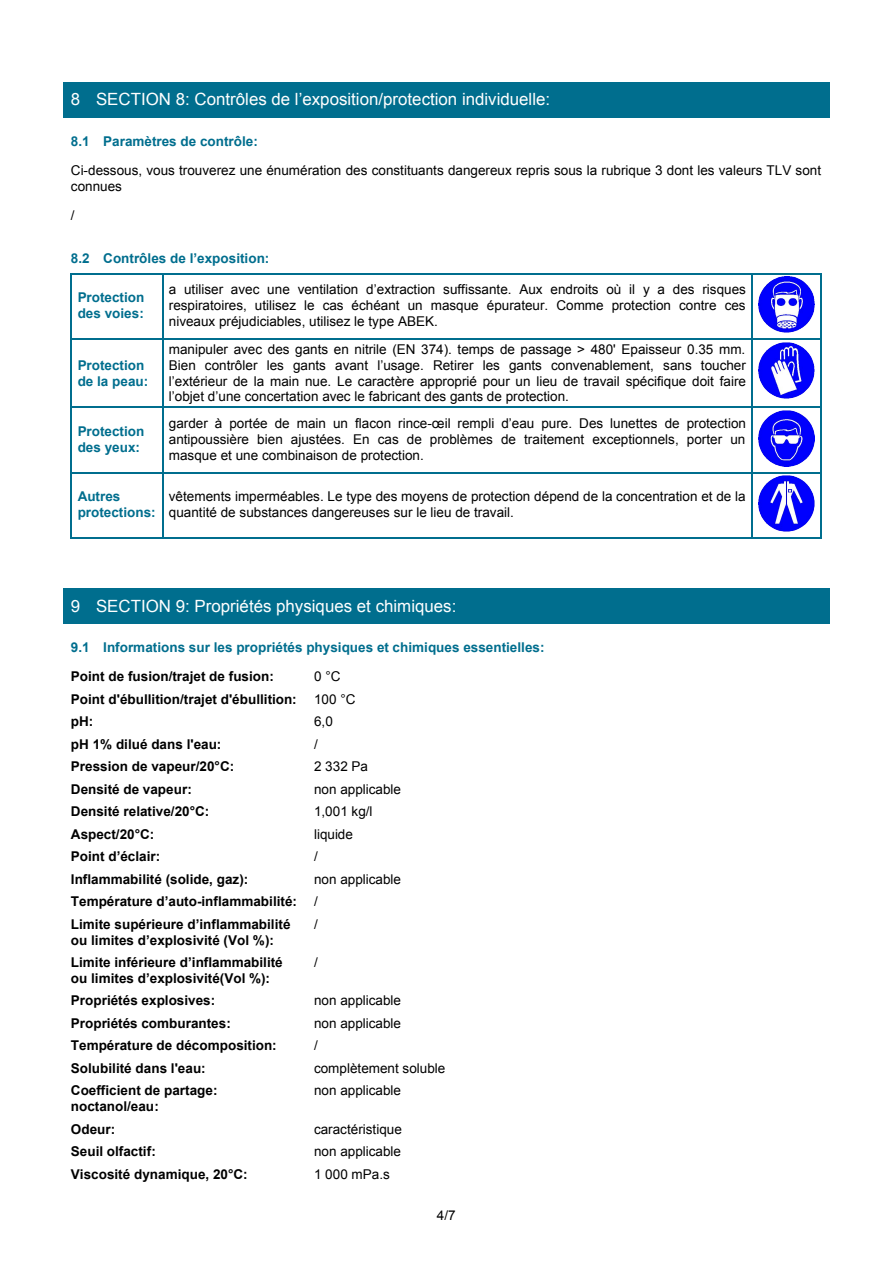
<style>
.page{position:relative;width:893px;height:1263px;background:#fff}
.page>*{position:absolute;margin:0;border:0;box-sizing:border-box;transform-origin:0 0}
.t1{font:16.8px "Arial";color:#fff}
.t2{font:13.5px/15.8px "Arial";color:#000;text-align:justify}
.t3{font:700 13.5px/15.8px "Arial";color:#000}
.t4{font:700 13.5px/15.8px "Arial";color:#006e8e}
</style>
<div class="page">
<div style="left:63px;top:82px;width:766px;height:36px;background:#006e8e"></div>
<hr style="left:71px;top:273px;width:92px;height:1px;background:#006e8e">
<hr style="left:71px;top:273px;width:1px;height:66px;background:#006e8e">
<hr style="left:162px;top:273px;width:591px;height:1px;background:#006e8e">
<hr style="left:162px;top:273px;width:1px;height:66px;background:#006e8e">
<hr style="left:752px;top:273px;width:69px;height:1px;background:#006e8e">
<hr style="left:752px;top:273px;width:1px;height:66px;background:#006e8e">
<hr style="left:820px;top:273px;width:1px;height:66px;background:#006e8e">
<hr style="left:71px;top:338px;width:92px;height:1px;background:#006e8e">
<hr style="left:71px;top:338px;width:1px;height:70px;background:#006e8e">
<hr style="left:162px;top:338px;width:591px;height:1px;background:#006e8e">
<hr style="left:162px;top:338px;width:1px;height:70px;background:#006e8e">
<hr style="left:752px;top:338px;width:69px;height:1px;background:#006e8e">
<hr style="left:752px;top:338px;width:1px;height:70px;background:#006e8e">
<hr style="left:820px;top:338px;width:1px;height:70px;background:#006e8e">
<hr style="left:71px;top:407px;width:92px;height:1px;background:#006e8e">
<hr style="left:71px;top:407px;width:1px;height:66px;background:#006e8e">
<hr style="left:162px;top:407px;width:591px;height:1px;background:#006e8e">
<hr style="left:162px;top:407px;width:1px;height:66px;background:#006e8e">
<hr style="left:752px;top:407px;width:69px;height:1px;background:#006e8e">
<hr style="left:752px;top:407px;width:1px;height:66px;background:#006e8e">
<hr style="left:820px;top:407px;width:1px;height:66px;background:#006e8e">
<hr style="left:71px;top:472px;width:92px;height:1px;background:#006e8e">
<hr style="left:71px;top:537px;width:92px;height:1px;background:#006e8e">
<hr style="left:71px;top:472px;width:1px;height:66px;background:#006e8e">
<hr style="left:162px;top:472px;width:591px;height:1px;background:#006e8e">
<hr style="left:162px;top:537px;width:591px;height:1px;background:#006e8e">
<hr style="left:162px;top:472px;width:1px;height:66px;background:#006e8e">
<hr style="left:752px;top:472px;width:69px;height:1px;background:#006e8e">
<hr style="left:752px;top:537px;width:69px;height:1px;background:#006e8e">
<hr style="left:752px;top:472px;width:1px;height:66px;background:#006e8e">
<hr style="left:820px;top:472px;width:1px;height:66px;background:#006e8e">
<div style="left:63px;top:588px;width:766px;height:36px;background:#006e8e"></div>
<img style="left:758px;top:276px;width:56px;height:57px">
<img style="left:758px;top:343px;width:56px;height:56px">
<img style="left:758px;top:410px;width:56px;height:56px">
<img style="left:758px;top:476px;width:56px;height:56px">
<p class="t1" style="left:71px;top:90px;width:481px">8 SECTION 8: Contrôles de l’exposition/protection individuelle:</p>
<p class="t4" style="left:71px;top:133px;width:189px">8.1 Paramètres de contrôle:</p>
<p class="t2" style="left:71px;top:163px;width:751px">Ci-dessous, vous trouverez une énumération des constituants dangereux repris sous la rubrique 3 dont les valeurs TLV sont connues</p>
<p class="t2" style="left:71px;top:208px;width:5px">/</p>
<p class="t4" style="left:71px;top:250px;width:200px">8.2 Contrôles de l’exposition:</p>
<p class="t4" style="left:78px;top:290px;width:68px">Protection des voies:</p>
<p class="t2" style="left:169px;top:282px;width:578px">a utiliser avec une ventilation d’extraction suffissante. Aux endroits où il y a des risques respiratoires, utilisez le cas échéant un masque épurateur. Comme protection contre ces niveaux préjudiciables, utilisez le type ABEK.</p>
<p class="t4" style="left:78px;top:357px;width:72px">Protection de la peau:</p>
<p class="t2" style="left:169px;top:341px;width:578px">manipuler avec des gants en nitrile (EN 374). temps de passage &gt; 480' Epaisseur 0.35 mm.<br>Bien contrôler les gants avant l’usage. Retirer les gants convenablement, sans toucher l’extérieur de la main nue. Le caractère approprié pour un lieu de travail spécifique doit faire l’objet d’une concertation avec le fabricant des gants de protection.</p>
<p class="t4" style="left:78px;top:424px;width:68px">Protection des yeux:</p>
<p class="t2" style="left:169px;top:416px;width:578px">garder à portée de main un flacon rince-œil rempli d’eau pure. Des lunettes de protection antipoussière bien ajustées. En cas de problèmes de traitement exceptionnels, porter un masque et une combinaison de protection.</p>
<p class="t4" style="left:78px;top:489px;width:80px">Autres protections:</p>
<p class="t2" style="left:169px;top:489px;width:578px">vêtements imperméables. Le type des moyens de protection dépend de la concentration et de la quantité de substances dangereuses sur le lieu de travail.</p>
<p class="t1" style="left:71px;top:596px;width:387px">9 SECTION 9: Propriétés physiques et chimiques:</p>
<p class="t4" style="left:71px;top:640px;width:475px">9.1 Informations sur les propriétés physiques et chimiques essentielles:</p>
<p class="t3" style="left:71px;top:669px;width:204px">Point de fusion/trajet de fusion:</p>
<p class="t2" style="left:314px;top:669px;width:28px">0 °C</p>
<p class="t3" style="left:71px;top:691px;width:227px">Point d'ébullition/trajet d'ébullition:</p>
<p class="t2" style="left:314px;top:691px;width:43px">100 °C</p>
<p class="t3" style="left:71px;top:714px;width:24px">pH:</p>
<p class="t2" style="left:314px;top:714px;width:20px">6,0</p>
<p class="t3" style="left:71px;top:736px;width:152px">pH 1% dilué dans l'eau:</p>
<p class="t2" style="left:314px;top:736px;width:5px">/</p>
<p class="t3" style="left:71px;top:759px;width:165px">Pression de vapeur/20°C:</p>
<p class="t2" style="left:314px;top:759px;width:56px">2 332 Pa</p>
<p class="t3" style="left:71px;top:781px;width:122px">Densité de vapeur:</p>
<p class="t2" style="left:314px;top:781px;width:89px">non applicable</p>
<p class="t3" style="left:71px;top:804px;width:140px">Densité relative/20°C:</p>
<p class="t2" style="left:314px;top:804px;width:60px">1,001 kg/l</p>
<p class="t3" style="left:71px;top:826px;width:85px">Aspect/20°C:</p>
<p class="t2" style="left:314px;top:826px;width:40px">liquide</p>
<p class="t3" style="left:71px;top:849px;width:91px">Point d’éclair:</p>
<p class="t2" style="left:314px;top:849px;width:5px">/</p>
<p class="t3" style="left:71px;top:871px;width:179px">Inflammabilité (solide, gaz):</p>
<p class="t2" style="left:314px;top:871px;width:89px">non applicable</p>
<p class="t3" style="left:71px;top:894px;width:228px">Température d’auto-inflammabilité:</p>
<p class="t2" style="left:314px;top:894px;width:5px">/</p>
<p class="t3" style="left:71px;top:916px;width:221px">Limite supérieure d’inflammabilité ou limites d’explosivité (Vol %):</p>
<p class="t2" style="left:314px;top:916px;width:5px">/</p>
<p class="t3" style="left:71px;top:955px;width:213px">Limite inférieure d’inflammabilité ou limites d’explosivité(Vol %):</p>
<p class="t2" style="left:314px;top:955px;width:5px">/</p>
<p class="t3" style="left:71px;top:993px;width:146px">Propriétés explosives:</p>
<p class="t2" style="left:314px;top:993px;width:89px">non applicable</p>
<p class="t3" style="left:71px;top:1015px;width:161px">Propriétés comburantes:</p>
<p class="t2" style="left:314px;top:1015px;width:89px">non applicable</p>
<p class="t3" style="left:71px;top:1038px;width:207px">Température de décomposition:</p>
<p class="t2" style="left:314px;top:1038px;width:5px">/</p>
<p class="t3" style="left:71px;top:1060px;width:136px">Solubilité dans l'eau:</p>
<p class="t2" style="left:314px;top:1060px;width:133px">complètement soluble</p>
<p class="t3" style="left:71px;top:1083px;width:148px">Coefficient de partage: noctanol/eau:</p>
<p class="t2" style="left:314px;top:1083px;width:89px">non applicable</p>
<p class="t3" style="left:71px;top:1121px;width:46px">Odeur:</p>
<p class="t2" style="left:314px;top:1121px;width:89px">caractéristique</p>
<p class="t3" style="left:71px;top:1144px;width:86px">Seuil olfactif:</p>
<p class="t2" style="left:314px;top:1144px;width:89px">non applicable</p>
<p class="t3" style="left:71px;top:1166px;width:178px">Viscosité dynamique, 20°C:</p>
<p class="t2" style="left:314px;top:1166px;width:77px">1 000 mPa.s</p>
<p class="t2" style="left:437px;top:1208px;width:20px">4/7</p>
</div>
